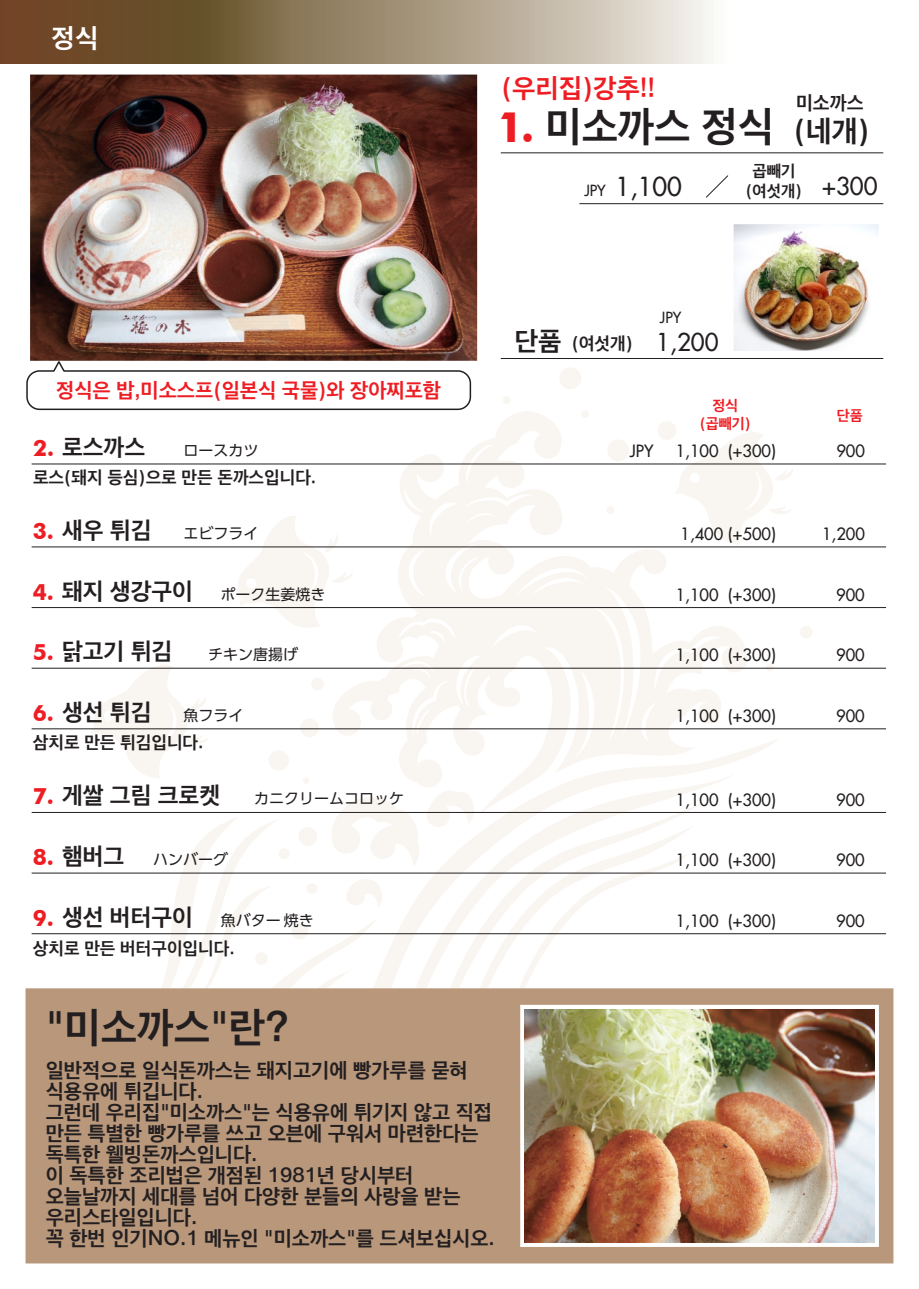
<style>
.page{position:relative;width:919px;height:1289px;background:#fff}
.page>*{position:absolute;margin:0;border:0;box-sizing:border-box;transform-origin:0 0}
.t1{font:700 42px "Apple SD Gothic Neo";color:#231f20}
.t2{font:700 30px "Apple SD Gothic Neo";color:#231f20}
.t3{font:700 27px "Apple SD Gothic Neo";color:#ee1d23}
.t4{font:700 27px "Apple SD Gothic Neo";color:#fff}
.t5{font:25.5px "Futura";color:#231f20}
.t6{font:700 24px "Apple SD Gothic Neo";color:#231f20}
.t7{font:24px "Futura";color:#231f20}
.t8{font:700 21px/21px "Apple SD Gothic Neo";color:#231f20}
.t9{font:700 21px "Apple SD Gothic Neo";color:#ee1d23}
.t10{font:700 19.5px "Apple SD Gothic Neo";color:#231f20}
.t11{font:700 18px "Apple SD Gothic Neo";color:#231f20}
.t12{font:16.5px "Futura";color:#231f20}
.t13{font:700 16.5px "Apple SD Gothic Neo";color:#231f20}
.t14{font:15px "UD Shin Go Pro";color:#231f20}
.t15{font:700 15px/18px "Apple SD Gothic Neo";color:#ee1d23;text-align:center}
.t16{font:15px "Futura";color:#231f20}
.s1{font-family:"Futura BT";color:#ee1d23}
.s2{font-size:15px}
.s3{font-size:27px}
.s4{font-family:"Futura";font-weight:400;font-size:24px}
.s5{font-family:"Futura BT";font-size:22.5px;color:#ee1d23}
.s6{font-family:"Futura BT";font-weight:700;font-size:22.5px;color:#ee1d23}
.s7{font-family:"Apple SD Gothic Neo";font-weight:700;font-size:24px}
.s8{font-family:"UD Shin Go Pro";font-weight:400;font-size:15px}
</style>
<div class="page">
<svg style="left:800px;top:626px;width:12px;height:12px"></svg>
<svg style="left:503px;top:397px;width:8px;height:7px"></svg>
<svg style="left:560px;top:368px;width:21px;height:21px"></svg>
<svg style="left:765px;top:664px;width:9px;height:7px"></svg>
<svg style="left:324px;top:411px;width:425px;height:401px"></svg>
<svg style="left:91px;top:661px;width:597px;height:327px"></svg>
<svg style="left:236px;top:513px;width:117px;height:118px"></svg>
<svg style="left:656px;top:420px;width:137px;height:125px"></svg>
<div style="left:26px;top:988px;width:867px;height:275px;background:#b8977b"></div>
<hr style="left:501px;top:358px;width:382px;height:1px;background:#231f20">
<svg style="left:520px;top:1004px;width:358px;height:242px"></svg>
<svg style="left:0;top:0;width:710px;height:64px;background:#9b886f"></svg>
<hr style="left:32px;top:463px;width:854px;height:1px;background:#231f20">
<hr style="left:32px;top:546px;width:854px;height:1px;background:#231f20">
<hr style="left:32px;top:607px;width:854px;height:1px;background:#231f20">
<hr style="left:32px;top:668px;width:854px;height:1px;background:#231f20">
<hr style="left:32px;top:728px;width:854px;height:1px;background:#231f20">
<hr style="left:32px;top:812px;width:854px;height:1px;background:#231f20">
<hr style="left:32px;top:872px;width:854px;height:1px;background:#231f20">
<hr style="left:32px;top:933px;width:854px;height:1px;background:#231f20">
<hr style="left:579px;top:203px;width:304px;height:1px;background:#231f20">
<hr style="left:501px;top:153px;width:382px;height:1px;background:#231f20">
<img style="left:524px;top:1009px;width:350px;height:233px">
<img style="left:30px;top:74px;width:448px;height:287px">
<svg style="left:706px;top:175px;width:23px;height:23px"></svg>
<svg style="left:26px;top:358px;width:446px;height:53px"></svg>
<img style="left:734px;top:225px;width:143px;height:125px">
<p class="t4" style="left:52px;top:17px;width:48px">정식</p>
<p class="t9" style="left:56px;top:373px;width:386px">정식은 밥,미소스프(일본식 국물)와 장아찌포함</p>
<p class="t3" style="left:501px;top:67px;width:155px">(우리집)강추!!</p>
<h1 class="t1" style="left:497px;top:93px;width:278px"><span class="s1">1.</span> 미소까스 정식</h1>
<p class="t10" style="left:796px;top:87px;width:69px">미소까스</p>
<h2 class="t2" style="left:793px;top:107px;width:77px">(네개)</h2>
<p class="t13" style="left:752px;top:158px;width:44px">곱빼기</p>
<p class="t5" style="left:584px;top:170px;width:99px"><span class="s2">JPY</span> 1,100</p>
<p class="t13" style="left:745px;top:177px;width:58px">(여섯개)</p>
<p class="t7" style="left:822px;top:171px;width:57px">+300</p>
<p class="t16" style="left:660px;top:307px;width:23px">JPY</p>
<p class="t11" style="left:514px;top:329px;width:205px"><span class="s3">단품</span> (여섯개) <span class="s4">1,200</span></p>
<p class="t15" style="left:699px;top:395px;width:52px">정식 (곱빼기)</p>
<p class="t15" style="left:836px;top:405px;width:27px">단품</p>
<p class="t6" style="left:33px;top:428px;width:114px"><span class="s5">2.</span> 로스까스</p>
<p class="t14" style="left:183px;top:438px;width:76px">ロースカツ</p>
<p class="t12" style="left:630px;top:440px;width:25px">JPY</p>
<p class="t12" style="left:675px;top:440px;width:102px">1,100 (+300)</p>
<p class="t12" style="left:836px;top:440px;width:30px">900</p>
<p class="t11" style="left:33px;top:463px;width:285px">로스(돼지 등심)으로 만든 돈까스입니다.</p>
<p class="t6" style="left:33px;top:511px;width:120px"><span class="s5">3.</span> 새우 튀김</p>
<p class="t14" style="left:183px;top:521px;width:76px">エビフライ</p>
<p class="t12" style="left:680px;top:523px;width:97px">1,400 (+500)</p>
<p class="t12" style="left:822px;top:523px;width:44px">1,200</p>
<p class="t14" style="left:33px;top:581px;width:294px"><span class="s6">4.</span> <span class="s7">돼지 생강구이</span> ポーク生姜焼き</p>
<p class="t12" style="left:675px;top:584px;width:102px">1,100 (+300)</p>
<p class="t12" style="left:836px;top:584px;width:30px">900</p>
<p class="t6" style="left:33px;top:632px;width:141px"><span class="s5">5.</span> 닭고기 튀김</p>
<p class="t14" style="left:208px;top:642px;width:91px">チキン唐揚げ</p>
<p class="t12" style="left:675px;top:644px;width:102px">1,100 (+300)</p>
<p class="t12" style="left:836px;top:644px;width:30px">900</p>
<p class="t6" style="left:33px;top:692px;width:120px"><span class="s5">6.</span> 생선 튀김</p>
<p class="t14" style="left:183px;top:703px;width:61px">魚フライ</p>
<p class="t12" style="left:675px;top:705px;width:102px">1,100 (+300)</p>
<p class="t12" style="left:836px;top:705px;width:30px">900</p>
<p class="t11" style="left:33px;top:728px;width:172px">삼치로 만든 튀김입니다.</p>
<p class="t6" style="left:33px;top:776px;width:189px"><span class="s5">7.</span> 게쌀 그림 크로켓</p>
<p class="t14" style="left:254px;top:786px;width:152px">カニクリームコロッケ</p>
<p class="t12" style="left:675px;top:788px;width:102px">1,100 (+300)</p>
<p class="t12" style="left:836px;top:788px;width:30px">900</p>
<p class="t14" style="left:33px;top:847px;width:197px"><span class="s6">8.</span> <span class="s7">햄버그</span> ハンバーグ</p>
<p class="t12" style="left:675px;top:849px;width:102px">1,100 (+300)</p>
<p class="t12" style="left:836px;top:849px;width:30px">900</p>
<p class="t6" style="left:33px;top:897px;width:282px"><span class="s5">9.</span> 생선 버터구이 <span class="s8">魚バター焼き</span></p>
<p class="t12" style="left:675px;top:910px;width:102px">1,100 (+300)</p>
<p class="t12" style="left:836px;top:910px;width:30px">900</p>
<p class="t11" style="left:33px;top:934px;width:203px">상치로 만든 버터구이입니다.</p>
<h1 class="t1" style="left:46px;top:993px;width:245px">"미소까스"란?</h1>
<p class="t8" style="left:46px;top:1058px;width:450px">일반적으로 일식돈까스는 돼지고기에 빵가루를 묻혀 식용유에 튀깁니다.<br>그런데 우리집"미소까스"는 식용유에 튀기지 않고 직접 만든 특별한 빵가루를 쓰고 오븐에 구워서 마련한다는 독특한 웰빙돈까스입니다.<br>이 독특한 조리법은 개점된 1981년 당시부터 오늘날까지 세대를 넘어 다양한 분들의 사랑을 받는 우리스타일입니다.<br>꼭 한번 인기NO.1 메뉴인 "미소까스"를 드셔보십시오.</p>
</div>
